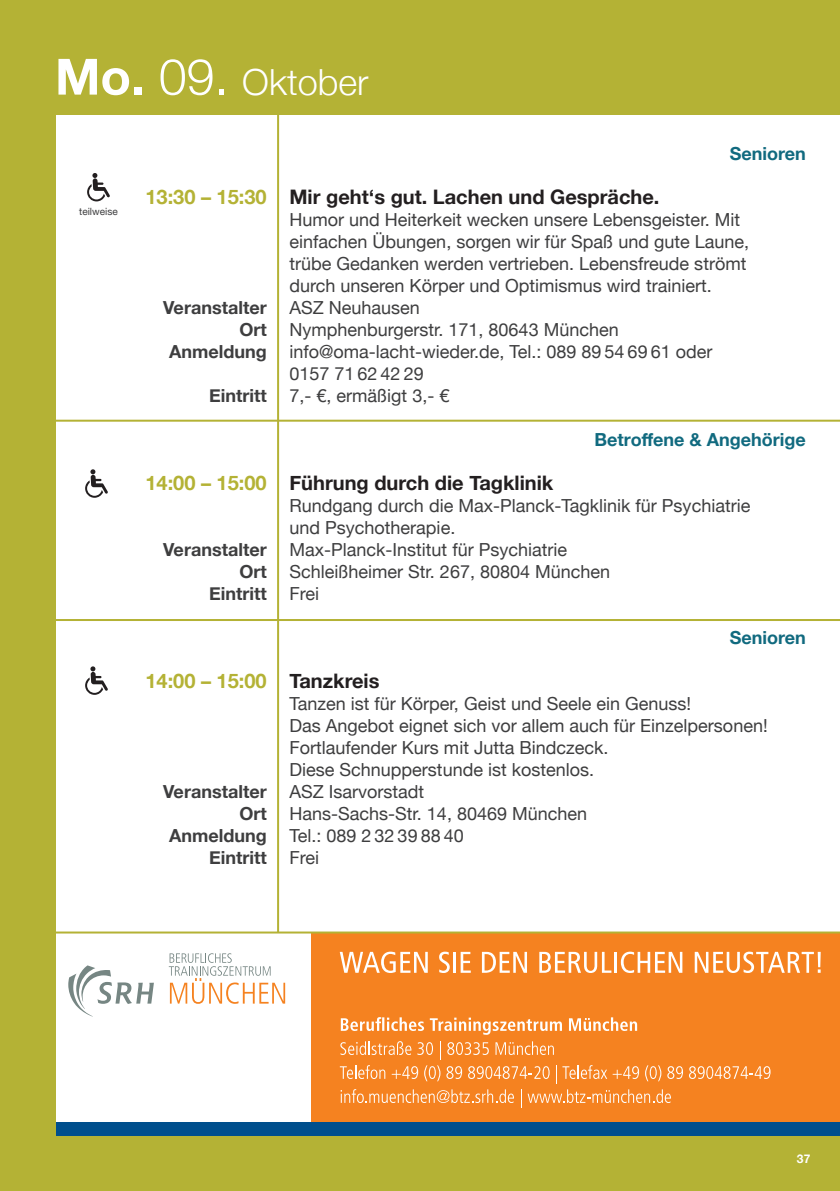
<style>
.page{position:relative;width:840px;height:1191px;background:#fff}
.page>*{position:absolute;margin:0;border:0;box-sizing:border-box;transform-origin:0 0}
.t1{font:300 36px "Helvetica Neue";color:#fff}
.t2{font:700 20px "Helvetica Neue";color:#231f20}
.t3{font:700 20px "Helvetica Neue";color:#b4b235}
.t4{font:18px/22px "Helvetica Neue";color:#3e3e3f}
.t5{font:700 18px/22px "Helvetica Neue";color:#3e3e3f;text-align:right}
.t6{font:700 18px "Helvetica Neue";color:#116a7f}
.t7{font:700 12px "Helvetica Neue";color:#fff}
.t8{font:10px "Helvetica Neue";color:#3e3e3f}
.s1{font-weight:700;font-size:50px}
.s2{font-size:50px}
</style>
<div class="page">
<div style="left:0;top:0;width:839px;height:1191px;background:#b4b235"></div>
<div style="left:57px;top:116px;width:782px;height:1018px;background:#fff"></div>
<hr style="left:277px;top:108px;width:2px;height:1037px;background:#b4b235">
<hr style="left:50px;top:420px;width:789px;height:2px;background:#b4b235">
<hr style="left:50px;top:619px;width:789px;height:2px;background:#b4b235">
<svg style="left:87px;top:173px;width:23px;height:28px"></svg>
<svg style="left:85px;top:469px;width:23px;height:29px"></svg>
<svg style="left:85px;top:666px;width:23px;height:29px"></svg>
<div style="left:57px;top:932px;width:782px;height:203px;background:#fff"></div>
<svg style="left:68px;top:965px;width:86px;height:51px"></svg>
<svg style="left:169px;top:953px;width:116px;height:50px"></svg>
<div style="left:311px;top:932px;width:528px;height:197px;background:#f58220"></div>
<div style="left:57px;top:1122px;width:782px;height:13px;background:#004f8d"></div>
<svg style="left:339px;top:951px;width:88px;height:22px"></svg>
<svg style="left:439px;top:951px;width:10px;height:22px"></svg>
<hr style="left:453px;top:952px;width:2px;height:20px;background:#fff">
<svg style="left:460px;top:952px;width:10px;height:20px"></svg>
<svg style="left:481px;top:952px;width:45px;height:20px"></svg>
<svg style="left:539px;top:952px;width:72px;height:21px"></svg>
<hr style="left:614px;top:952px;width:2px;height:20px;background:#fff">
<svg style="left:620px;top:951px;width:62px;height:22px"></svg>
<svg style="left:694px;top:951px;width:126px;height:22px"></svg>
<svg style="left:340px;top:1017px;width:221px;height:17px"></svg>
<svg style="left:569px;top:1017px;width:67px;height:14px"></svg>
<svg style="left:340px;top:1041px;width:71px;height:14px"></svg>
<svg style="left:417px;top:1042px;width:16px;height:13px"></svg>
<svg style="left:447px;top:1042px;width:41px;height:13px"></svg>
<svg style="left:495px;top:1041px;width:58px;height:14px"></svg>
<svg style="left:339px;top:1065px;width:46px;height:14px"></svg>
<svg style="left:391px;top:1066px;width:27px;height:13px"></svg>
<svg style="left:424px;top:1065px;width:16px;height:16px"></svg>
<svg style="left:446px;top:1066px;width:16px;height:13px"></svg>
<svg style="left:468px;top:1066px;width:81px;height:13px"></svg>
<svg style="left:556px;top:1065px;width:82px;height:18px"></svg>
<svg style="left:645px;top:1065px;width:16px;height:16px"></svg>
<svg style="left:667px;top:1066px;width:15px;height:13px"></svg>
<svg style="left:689px;top:1066px;width:81px;height:13px"></svg>
<svg style="left:340px;top:1089px;width:173px;height:14px"></svg>
<svg style="left:527px;top:1089px;width:143px;height:14px"></svg>
<hr style="left:50px;top:931px;width:789px;height:2px;background:#b4b235">
<h1 class="t1" style="left:55px;top:53px;width:315px"><span class="s1">Mo.</span> <span class="s2">09.</span> Oktober</h1>
<p class="t6" style="left:729px;top:139px;width:78px">Senioren</p>
<p class="t8" style="left:79px;top:204px;width:40px">teilweise</p>
<p class="t3" style="left:145px;top:181px;width:123px">13:30 – 15:30</p>
<p class="t5" style="left:163px;top:297px;width:105px">Veranstalter<br>Ort<br>Anmeldung</p>
<p class="t5" style="left:209px;top:385px;width:59px">Eintritt</p>
<p class="t3" style="left:145px;top:467px;width:123px">14:00 – 15:00</p>
<p class="t5" style="left:163px;top:539px;width:105px">Veranstalter<br>Ort<br>Eintritt</p>
<p class="t3" style="left:145px;top:665px;width:123px">14:00 – 15:00</p>
<p class="t5" style="left:163px;top:781px;width:105px">Veranstalter<br>Ort<br>Anmeldung<br>Eintritt</p>
<p class="t2" style="left:289px;top:181px;width:371px">Mir geht‘s gut. Lachen und Gespräche.</p>
<p class="t4" style="left:289px;top:210px;width:461px">Humor und Heiterkeit wecken unsere Lebensgeister. Mit einfachen Übungen, sorgen wir für Spaß und gute Laune, trübe Gedanken werden vertrieben. Lebensfreude strömt durch unseren Körper und Optimismus wird trainiert.<br>ASZ Neuhausen<br>Nymphenburgerstr. 171, 80643 München info@oma-lacht-wieder.de, Tel.: 089 89 54 69 61 oder 0157 71 62 42 29<br>7,- €, ermäßigt 3,- €</p>
<p class="t6" style="left:594px;top:425px;width:213px">Betroffene &amp; Angehörige</p>
<p class="t2" style="left:289px;top:467px;width:265px">Führung durch die Tagklinik</p>
<p class="t4" style="left:289px;top:496px;width:462px">Rundgang durch die Max-Planck-Tagklinik für Psychiatrie und Psychotherapie.<br>Max-Planck-Institut für Psychiatrie<br>Schleißheimer Str. 267, 80804 München<br>Frei</p>
<p class="t6" style="left:729px;top:623px;width:78px">Senioren</p>
<p class="t2" style="left:289px;top:665px;width:92px">Tanzkreis</p>
<p class="t4" style="left:289px;top:694px;width:479px">Tanzen ist für Körper, Geist und Seele ein Genuss!<br>Das Angebot eignet sich vor allem auch für Einzelpersonen!<br>Fortlaufender Kurs mit Jutta Bindczeck.<br>Diese Schnupperstunde ist kostenlos.<br>ASZ Isarvorstadt<br>Hans-Sachs-Str. 14, 80469 München<br>Tel.: 089 2 32 39 88 40<br>Frei</p>
<p class="t7" style="left:796px;top:1149px;width:15px">37</p>
</div>
